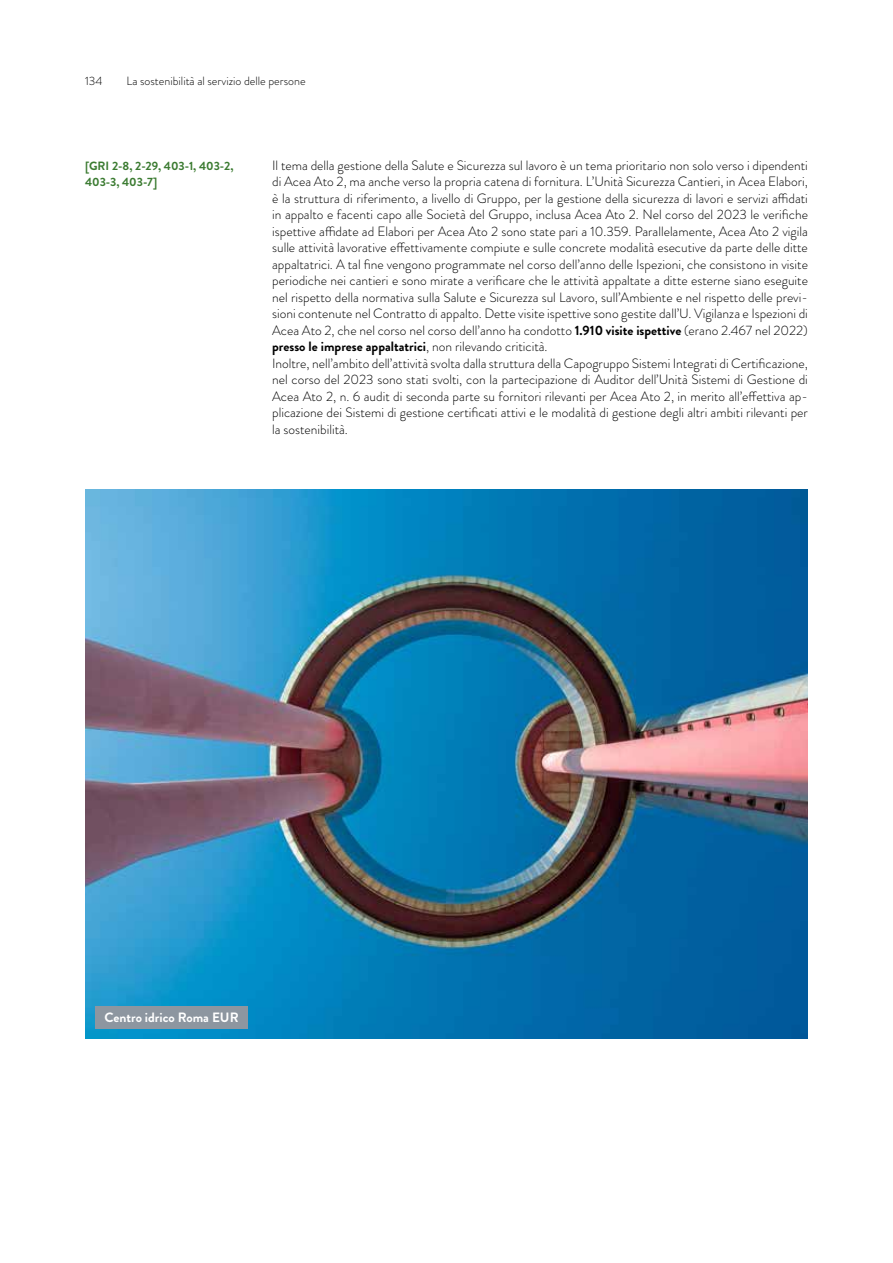
<style>
.page{position:relative;width:893px;height:1263px;background:#fff}
.page>*{position:absolute;margin:0;border:0;box-sizing:border-box;transform-origin:0 0}
.t1{font:300 13.5px/16.5px "Brandon Grotesque";color:#000}
.t2{font:700 13.5px "Brandon Grotesque";color:#fff}
.t3{font:300 12px "Brandon Grotesque";color:#000}
.t4{font:700 12px/16.5px "Brandon Grotesque";color:#3b7b31}
.s1{font-weight:700}
</style>
<div class="page">
<img style="left:85px;top:490px;width:723px;height:549px">
<div style="left:96px;top:1006px;width:152px;height:22px;background:#8d96a0"></div>
<p class="t3" style="left:85px;top:73px;width:19px">134</p>
<p class="t3" style="left:127px;top:73px;width:181px">La sostenibilità al servizio delle persone</p>
<p class="t4" style="left:85px;top:157px;width:150px">[GRI 2-8, 2-29, 403-1, 403-2,<br>403-3, 403-7]</p>
<p class="t1" style="left:272px;top:157px;width:537px">Il tema della gestione della Salute e Sicurezza sul lavoro è un tema prioritario non solo verso i dipendenti di Acea Ato 2, ma anche verso la propria catena di fornitura. L’Unità Sicurezza Cantieri, in Acea Elabori, è la struttura di riferimento, a livello di Gruppo, per la gestione della sicurezza di lavori e servizi affidati in appalto e facenti capo alle Società del Gruppo, inclusa Acea Ato 2. Nel corso del 2023 le verifiche ispettive affidate ad Elabori per Acea Ato 2 sono state pari a 10.359. Parallelamente, Acea Ato 2 vigila sulle attività lavorative effettivamente compiute e sulle concrete modalità esecutive da parte delle ditte appaltatrici. A tal fine vengono programmate nel corso dell’anno delle Ispezioni, che consistono in visite periodiche nei cantieri e sono mirate a verificare che le attività appaltate a ditte esterne siano eseguite nel rispetto della normativa sulla Salute e Sicurezza sul Lavoro, sull’Ambiente e nel rispetto delle previ&shy;sioni contenute nel Contratto di appalto. Dette visite ispettive sono gestite dall’U. Vigilanza e Ispezioni di Acea Ato 2, che nel corso nel corso dell’anno ha condotto <span class="s1">1.910 visite ispettive</span> (erano 2.467 nel 2022) <span class="s1">presso le imprese appaltatrici</span>, non rilevando criticità.<br>Inoltre, nell’ambito dell’attività svolta dalla struttura della Capogruppo Sistemi Integrati di Certificazione, nel corso del 2023 sono stati svolti, con la partecipazione di Auditor dell’Unità Sistemi di Gestione di Acea Ato 2, n. 6 audit di seconda parte su fornitori rilevanti per Acea Ato 2, in merito all’effettiva ap&shy;plicazione dei Sistemi di gestione certificati attivi e le modalità di gestione degli altri ambiti rilevanti per la sostenibilità.</p>
<p class="t2" style="left:104px;top:1008px;width:136px">Centro idrico Roma EUR</p>
</div>
